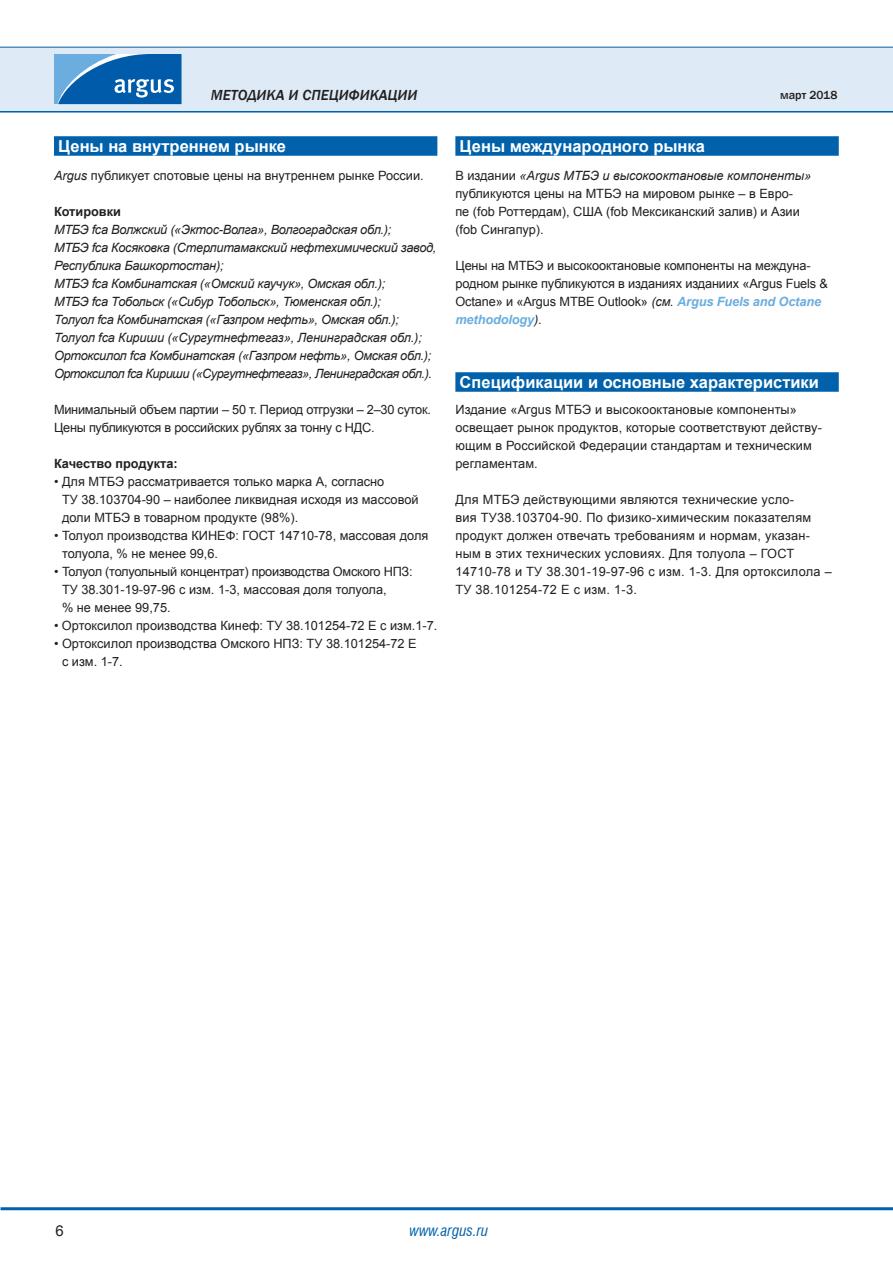
<style>
.page{position:relative;width:893px;height:1263px;background:#fff}
.page>*{position:absolute;margin:0;border:0;box-sizing:border-box;transform-origin:0 0}
.t1{font:700 16.5px "Arial";color:#fff}
.t2{font:italic 500 15px "Franklin Gothic";color:#231f20}
.t3{font:italic condensed 15px "Swiss 721 BT";color:#0161aa}
.t4{font:15px "Arial";color:#231f20}
.t5{font:12.75px/18px "Arial";color:#231f20}
.t6{font:italic 12.75px/18px "Arial";letter-spacing:-.02em;color:#231f20}
.t7{font:12.75px/18px "Arial";letter-spacing:.02em;color:#231f20}
.t8{font:12.75px/18px "Arial";letter-spacing:-.02em;color:#231f20}
.t9{font:700 12.75px "Arial";color:#231f20}
.t10{font:500 12px "Franklin Gothic";color:#231f20}
.s1{font-style:italic}
.s2{font-weight:700;font-style:italic;color:#69addf}
</style>
<div class="page">
<hr style="left:0;top:110px;width:893px;height:3px;background:#0161aa">
<div style="left:0;top:47px;width:893px;height:64px;background:#deebf7"></div>
<hr style="left:0;top:47px;width:893px;height:1px;background:#0161aa">
<hr style="left:1px;top:1207px;width:892px;height:3px;background:#0161aa">
<svg style="left:54px;top:54px;width:128px;height:50px;background:#307dbd"></svg>
<div style="left:54px;top:136px;width:383px;height:20px;background:#0161aa"></div>
<div style="left:455px;top:136px;width:384px;height:20px;background:#0161aa"></div>
<div style="left:455px;top:372px;width:384px;height:20px;background:#0161aa"></div>
<p class="t2" style="left:211px;top:86px;width:208px">Методика и спецификации</p>
<p class="t1" style="left:58px;top:135px;width:229px">Цены на внутреннем рынке</p>
<p class="t5" style="left:54px;top:167px;width:371px"><span class="s1">Argus</span> публикует спотовые цены на внутреннем рынке России.</p>
<p class="t9" style="left:54px;top:203px;width:68px">Котировки</p>
<p class="t6" style="left:54px;top:221px;width:384px">МТБЭ fca Волжский («Эктос-Волга», Волгоградская обл.);<br>МТБЭ fca Косяковка (Стерлитамакский нефтехимический завод, Республика Башкортостан);<br>МТБЭ fca Комбинатская («Омский каучук», Омская обл.);<br>МТБЭ fca Тобольск («Сибур Тобольск», Тюменская обл.);<br>Толуол fca Комбинатская («Газпром нефть», Омская обл.); Толуол fca Кириши («Сургутнефтегаз», Ленинградская обл.); Ортоксилол fca Комбинатская («Газпром нефть», Омская обл.); Ортоксилол fca Кириши («Сургутнефтегаз», Ленинградская обл.).</p>
<p class="t8" style="left:54px;top:401px;width:378px">Минимальный объем партии – 50 т. Период отгрузки – 2–30 суток.<br>Цены публикуются в российских рублях за тонну с НДС.</p>
<p class="t9" style="left:54px;top:455px;width:125px">Качество продукта:</p>
<p class="t5" style="left:62px;top:473px;width:358px;text-indent:-8px">• Для МТБЭ рассматривается только марка А, согласно<br>ТУ 38.103704-90 – наиболее ликвидная исходя из массовой доли МТБЭ в товарном продукте (98%).</p>
<p class="t5" style="left:62px;top:527px;width:368px;text-indent:-8px">• Толуол производства КИНЕФ: ГОСТ 14710-78, массовая доля толуола, % не менее 99,6.</p>
<p class="t8" style="left:62px;top:563px;width:352px;text-indent:-8px">• Толуол (толуольный концентрат) производства Омского НПЗ:<br>ТУ 38.301-19-97-96 с изм. 1-3, массовая доля толуола,<br>% не менее 99,75.</p>
<p class="t5" style="left:54px;top:617px;width:385px">• Ортоксилол производства Кинеф: ТУ 38.101254-72 Е с изм.1-7.</p>
<p class="t5" style="left:62px;top:635px;width:356px;text-indent:-8px">• Ортоксилол производства Омского НПЗ: ТУ 38.101254-72 Е с изм. 1-7.</p>
<p class="t10" style="left:780px;top:88px;width:59px">март 2018</p>
<p class="t1" style="left:460px;top:135px;width:247px">Цены международного рынка</p>
<p class="t5" style="left:455px;top:167px;width:357px">В издании <span class="s1">«Argus МТБЭ и высокооктановые компоненты» </span>публикуются цены на МТБЭ на мировом рынке – в Евро-<br>пе (fob Роттердам), США (fob Мексиканский залив) и Азии (fob Сингапур).</p>
<p class="t5" style="left:455px;top:257px;width:374px">Цены на МТБЭ и высокооктановые компоненты на междуна&shy;родном рынке публикуются в изданиях изданиих «Argus Fuels &amp; Octane» и «Argus MTBE Outlook» <span class="s1">(см.</span> <span class="s2">Argus Fuels and Octane methodology</span><span class="s1">)</span>.</p>
<p class="t1" style="left:460px;top:371px;width:361px">Спецификации и основные характеристики</p>
<p class="t5" style="left:455px;top:401px;width:368px">Издание «Argus МТБЭ и высокооктановые компоненты» освещает рынок продуктов, которые соответствуют действу&shy;ющим в Российской Федерации стандартам и техническим регламентам.</p>
<p class="t7" style="left:455px;top:491px;width:378px">Для МТБЭ действующими являются технические усло-<br>вия ТУ38.103704-90. По физико-химическим показателям продукт должен отвечать требованиям и нормам, указан&shy;ным в этих технических условиях. Для толуола – ГОСТ 14710-78 и ТУ 38.301-19-97-96 с изм. 1-3. Для ортоксилола – ТУ 38.101254-72 Е с изм. 1-3.</p>
<p class="t4" style="left:55px;top:1220px;width:10px">6</p>
<p class="t3" style="left:410px;top:1221px;width:80px">www.argus.ru</p>
</div>
